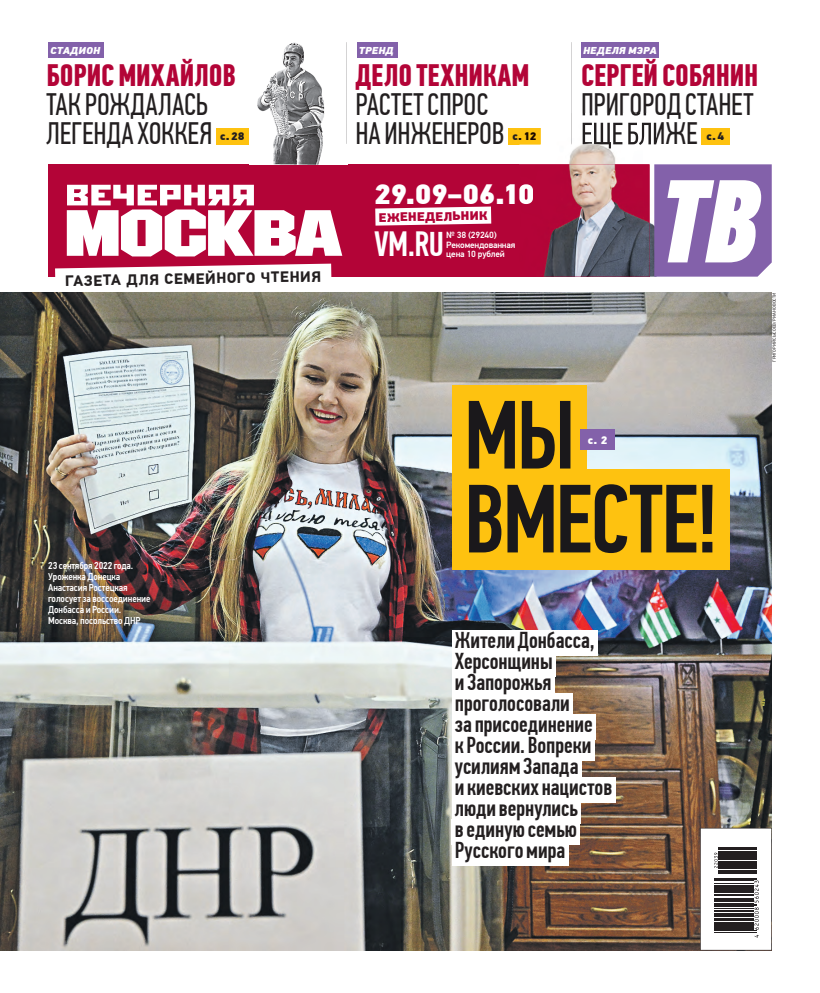
<style>
.page{position:relative;width:820px;height:993px;background:#fff}
.page>*{position:absolute;margin:0;border:0;box-sizing:border-box;transform-origin:0 0}
.t1{font:italic 118px "PF Din Text Comp Pro X Black";color:#fff}
.t2{font:500 97px/83.8px "PF Din Text Comp Pro";letter-spacing:-.025em;color:#1a181b}
.t3{font:500 35px "PF Din Text Comp Pro";color:#fff}
.t4{font:31px/29px "PF Din Text Comp Pro";color:#231f20}
.t5{font:700 31px "PF Din Text Comp Pro";letter-spacing:-.005em;color:#b30437}
.t6{font:900 28px "PF Din Text Pro";letter-spacing:-.02em;color:#fff}
.t7{font:500 23px/21px "PF Din Text Comp Pro";letter-spacing:-.005em;color:#231f20}
.t8{font:700 15px "PF Din Text Pro";color:#231f20}
.t9{font:900 12.3px "PF Din Text Pro";color:#b30437}
.t10{font:900 11px "PF Din Text Pro";color:#231f20}
.t11{font:900 11px "PF Din Text Pro";color:#1b0a00}
.t12{font:900 11px "PF Din Text Pro";color:#fff}
.t13{font:500 10px/11px "PF Din Text Cond Pro";letter-spacing:-.01em;color:#fff}
.t14{font:italic 900 10px "PF Din Text Pro";letter-spacing:.015em;color:#fff}
.t15{font:500 9px/10px "PF Din Text Pro";letter-spacing:-.02em;color:#fff}
.t16{font:4.5px "PF Din Text Pro";color:#231f20}
.s1{color:#231f20}
</style>
<div class="page">
<div style="left:48px;top:164px;width:601px;height:112px;background:#b30437"></div>
<svg style="left:67px;top:185px;width:275px;height:71px"></svg>
<svg style="left:375px;top:206px;width:116px;height:19px;background:#f6e3e9"></svg>
<svg style="left:55px;top:263px;width:276px;height:14px"></svg>
<img style="left:0;top:293px;width:771px;height:657px">
<div style="left:451px;top:630px;width:146px;height:25px;background:#fff"></div>
<div style="left:451px;top:651px;width:104px;height:25px;background:#fff"></div>
<div style="left:451px;top:672px;width:103px;height:25px;background:#fff"></div>
<div style="left:451px;top:693px;width:121px;height:25px;background:#fff"></div>
<div style="left:451px;top:714px;width:144px;height:25px;background:#fff"></div>
<div style="left:451px;top:735px;width:143px;height:25px;background:#fff"></div>
<div style="left:451px;top:756px;width:130px;height:25px;background:#fff"></div>
<div style="left:451px;top:777px;width:164px;height:25px;background:#fff"></div>
<div style="left:451px;top:798px;width:129px;height:25px;background:#fff"></div>
<div style="left:451px;top:819px;width:128px;height:25px;background:#fff"></div>
<div style="left:451px;top:840px;width:117px;height:25px;background:#fff"></div>
<svg style="left:700px;top:827px;width:71px;height:123px"></svg>
<div style="left:451px;top:385px;width:135px;height:100px;background:#fec210"></div>
<div style="left:451px;top:469px;width:278px;height:100px;background:#fec210"></div>
<div style="left:580px;top:429px;width:34px;height:20px;background:#8361aa"></div>
<div style="left:48px;top:43px;width:56px;height:15px;background:#8361aa"></div>
<div style="left:357px;top:43px;width:40px;height:15px;background:#8361aa"></div>
<div style="left:580px;top:43px;width:78px;height:15px;background:#8361aa"></div>
<div style="left:216px;top:128px;width:32px;height:16px;background:#fec210"></div>
<div style="left:508px;top:128px;width:32px;height:16px;background:#fec210"></div>
<div style="left:701px;top:128px;width:28px;height:16px;background:#fec210"></div>
<svg style="left:346px;top:42px;width:1px;height:102px"></svg>
<img style="left:257px;top:42px;width:68px;height:122px">
<img style="left:249px;top:164px;width:76px;height:1px">
<img style="left:519px;top:113px;width:137px;height:163px">
<img style="left:519px;top:164px;width:130px;height:112px">
<img style="left:519px;top:184px;width:13px;height:20px">
<img style="left:519px;top:128px;width:21px;height:16px">
<img style="left:519px;top:132px;width:16px;height:8px">
<img style="left:582px;top:116px;width:74px;height:3px">
<img style="left:582px;top:113px;width:74px;height:3px">
<img style="left:582px;top:123px;width:74px;height:25px">
<svg style="left:570px;top:113px;width:1px;height:31px"></svg>
<div style="left:654px;top:164px;width:117px;height:112px;background:#8361aa"></div>
<p class="t14" style="left:50px;top:46px;width:51px">СТАДИОН</p>
<p class="t14" style="left:358px;top:46px;width:37px">ТРЕНД</p>
<p class="t14" style="left:582px;top:46px;width:75px">НЕДЕЛЯ МЭРА</p>
<h3 class="t5" style="left:47px;top:63px;width:191px">БОРИСМИХАЙЛОВ</h3>
<h3 class="t4" style="left:47px;top:93px;width:167px">ТАК РОЖДАЛАСЬ<br>ЛЕГЕНДАХОККЕЯ</h3>
<h3 class="t5" style="left:580px;top:63px;width:179px">СЕРГЕЙ СОБЯНИН</h3>
<h3 class="t4" style="left:580px;top:93px;width:174px">ПРИГОРОД СТАНЕТ</h3>
<p class="t10" style="left:706px;top:132px;width:19px">c. 4</p>
<h3 class="t5" style="left:355px;top:63px;width:176px">ДЕЛО ТЕХНИКАМ</h3>
<h3 class="t4" style="left:355px;top:93px;width:151px">РАСТЕТСПРОС<br>НА ИНЖЕНЕРОВ</h3>
<p class="t10" style="left:220px;top:132px;width:26px">c. 28</p>
<p class="t11" style="left:512px;top:132px;width:25px"><span class="s1">c</span>.12</p>
<p class="t8" style="left:65px;top:275px;width:257px;rotate:-1deg">ГАЗЕТА ДЛЯ СЕМЕЙНОГО ЧТЕНИЯ</p>
<p class="t6" style="left:374px;top:183px;width:161px">29.09–06.10</p>
<h3 class="t3" style="left:374px;top:230px;width:71px">VM.RU</h3>
<p class="t15" style="left:446px;top:230px;width:71px">№ 38 (29240)<br>Рекомендованная</p>
<p class="t9" style="left:378px;top:212px;width:110px;rotate:-1deg">ЕЖЕНЕДЕЛЬНИК</p>
<p class="t15" style="left:446px;top:249px;width:60px">цена 10 рублей</p>
<h1 class="t1" style="left:659px;top:174px;width:102px">ТВ</h1>
<p class="t16" style="left:772px;top:361px;width:70px;rotate:-90deg">ГРИГОРИЙ СЫСОЕВ / РИАНОВОСТИ</p>
<p class="t13" style="left:48px;top:560px;width:104px">23 сентября 2022 года.<br>УроженкаДонецка<br>Анастасия Ростецкая голосует за воссоединение<br>Донбасса и России.<br>Москва, посольствоДНР</p>
<h2 class="t2" style="left:464px;top:402px;width:257px">МЫ<br>ВМЕСТЕ!</h2>
<p class="t12" style="left:587px;top:435px;width:21px">с. 2</p>
<p class="t7" style="left:454px;top:631px;width:159px">ЖителиДонбасса,<br>Херсонщины<br>и Запорожья проголосовали<br>за присоединение<br>к России. Вопреки усилиямЗапада<br>и киевскихнацистов люди вернулись вединуюсемью<br>Русскогомира</p>
</div>
